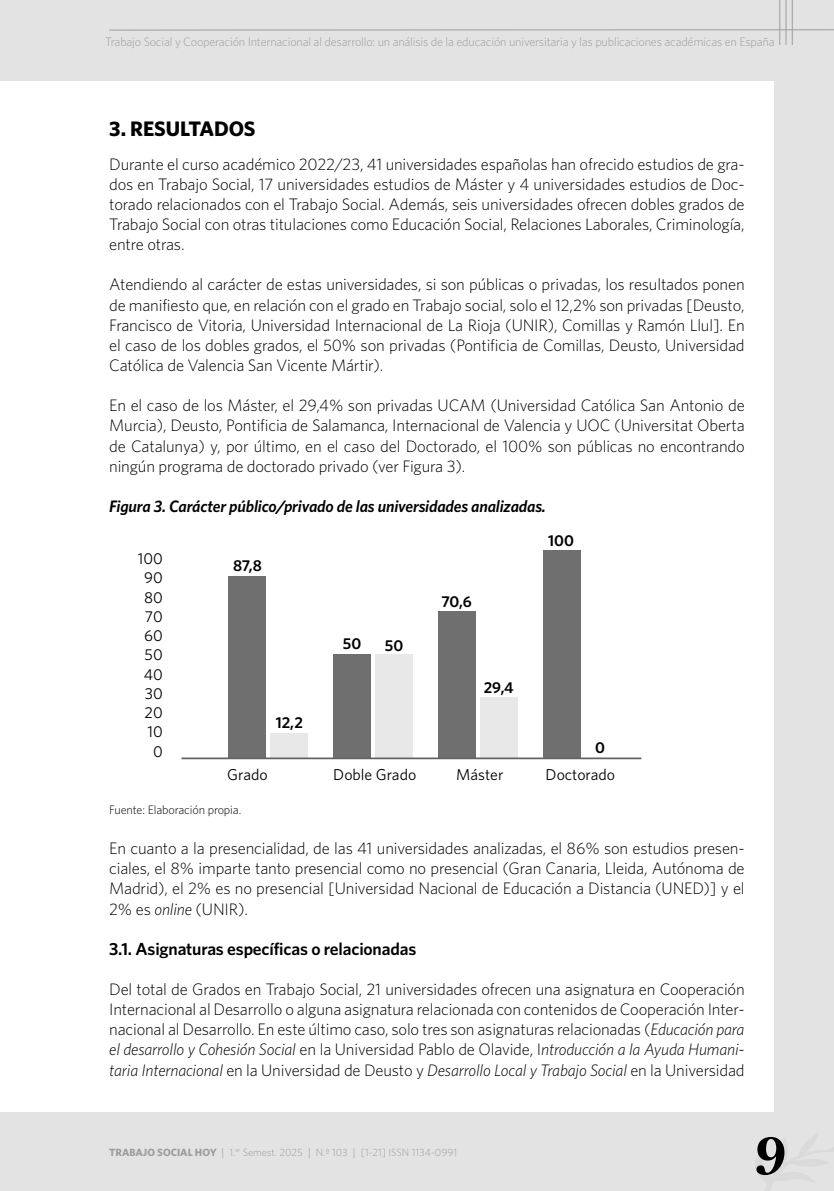
<style>
.page{position:relative;width:834px;height:1191px;background:#fff}
.page>*{position:absolute;margin:0;border:0;box-sizing:border-box;transform-origin:0 0}
.t1{font:700 52.5px "Miller Text";color:#000}
.t2{font:700 21px "Whitney";letter-spacing:-.01em;color:#000}
.t3{font:600 17.5px "Whitney";letter-spacing:-.01em;color:#000}
.t4{font:300 16.62px/20.1px "Whitney";letter-spacing:-.01em;color:#000;text-align:justify}
.t5{font:italic 600 16.62px "Whitney";letter-spacing:-.01em;color:#000}
.t6{font:15.75px/19.2px "Whitney";color:#000;text-align:right}
.t7{font:600 15.75px "Whitney";color:#000}
.t8{font:300 12.25px "Whitney";letter-spacing:-.015em;color:#9d9d9c}
.t9{font:300 12.25px "Whitney";letter-spacing:-.01em;color:#000}
.t10{font:300 10.5px "Whitney";color:#9d9d9c}
.s1{font-style:italic}
.s2{font-weight:700}
.s3{font-family:"Miller Text";font-weight:400}
</style>
<div class="page">
<div style="left:0;top:0;width:833px;height:1191px;background:#e3e3e3"></div>
<div style="left:0;top:81px;width:774px;height:1030px;background:#fff"></div>
<hr style="left:791px;top:0;width:1px;height:45px;background:#9d9d9c">
<hr style="left:779px;top:0;width:1px;height:45px;background:#9d9d9c">
<hr style="left:785px;top:0;width:1px;height:45px;background:#9d9d9c">
<hr style="left:109px;top:29px;width:724px;height:1px;background:#9d9d9c">
<div style="left:270px;top:733px;width:38px;height:25px;background:#e8e8e8"></div>
<div style="left:375px;top:654px;width:38px;height:104px;background:#e8e8e8"></div>
<div style="left:480px;top:697px;width:37px;height:61px;background:#e8e8e8"></div>
<div style="left:228px;top:575px;width:38px;height:183px;background:#706f6f"></div>
<div style="left:333px;top:654px;width:38px;height:104px;background:#706f6f"></div>
<div style="left:438px;top:611px;width:37px;height:147px;background:#706f6f"></div>
<div style="left:542px;top:550px;width:38px;height:208px;background:#706f6f"></div>
<hr style="left:181px;top:757px;width:460px;height:2px;background:#646363">
<p class="t8" style="left:105px;top:34px;width:670px">Trabajo Social y Cooperación Internacional al desarrollo: un análisis de la educación universitaria y las publicaciones académicas en España</p>
<p class="t2" style="left:109px;top:114px;width:148px">3. RESULTADOS</p>
<p class="t4" style="left:109px;top:153px;width:636px">Durante el curso académico 2022/23, 41 universidades españolas han ofrecido estudios de gra&shy;dos en Trabajo Social, 17 universidades estudios de Máster y 4 universidades estudios de Doc&shy;torado relacionados con el Trabajo Social. Además, seis universidades ofrecen dobles grados de Trabajo Social con otras titulaciones como Educación Social, Relaciones Laborales, Criminología, entre otras.</p>
<p class="t4" style="left:109px;top:274px;width:637px">Atendiendo al carácter de estas universidades, si son públicas o privadas, los resultados ponen de manifiesto que, en relación con el grado en Trabajo social, solo el 12,2% son privadas [Deusto, Francisco de Vitoria, Universidad Internacional de La Rioja (UNIR), Comillas y Ramón Llul]. En el caso de los dobles grados, el 50% son privadas (Pontificia de Comillas, Deusto, Universidad Católica de Valencia San Vicente Mártir).</p>
<p class="t4" style="left:109px;top:395px;width:637px">En el caso de los Máster, el 29,4% son privadas UCAM (Universidad Católica San Antonio de Murcia), Deusto, Pontificia de Salamanca, Internacional de Valencia y UOC (Universitat Oberta de Catalunya) y, por último, en el caso del Doctorado, el 100% son públicas no encontrando ningún programa de doctorado privado (ver Figura 3).</p>
<p class="t5" style="left:109px;top:495px;width:438px">Figura 3. Carácter público/privado de las universidades analizadas.</p>
<p class="t6" style="left:138px;top:548px;width:26px">100<br>90<br>80<br>70<br>60<br>50<br>40<br>30<br>20<br>10<br>0</p>
<p class="t7" style="left:233px;top:555px;width:30px">87,8</p>
<p class="t7" style="left:276px;top:711px;width:29px">12,2</p>
<p class="t6" style="left:227px;top:764px;width:42px">Grado</p>
<p class="t9" style="left:109px;top:801px;width:134px">Fuente: Elaboración propia.</p>
<p class="t7" style="left:343px;top:633px;width:20px">50</p>
<p class="t7" style="left:385px;top:635px;width:20px">50</p>
<p class="t7" style="left:441px;top:590px;width:32px">70,6</p>
<p class="t7" style="left:483px;top:677px;width:32px">29,4</p>
<p class="t7" style="left:548px;top:530px;width:27px">100</p>
<p class="t7" style="left:595px;top:737px;width:11px">0</p>
<p class="t6" style="left:333px;top:764px;width:84px">Doble Grado</p>
<p class="t6" style="left:456px;top:764px;width:49px">Máster</p>
<p class="t6" style="left:545px;top:764px;width:71px">Doctorado</p>
<p class="t4" style="left:109px;top:837px;width:637px">En cuanto a la presencialidad, de las 41 universidades analizadas, el 86% son estudios presen&shy;ciales, el 8% imparte tanto presencial como no presencial (Gran Canaria, Lleida, Autónoma de Madrid), el 2% es no presencial [Universidad Nacional de Educación a Distancia (UNED)] y el 2% es <span class="s1">online</span> (UNIR).</p>
<p class="t3" style="left:109px;top:937px;width:308px">3.1. Asignaturas específicas o relacionadas</p>
<p class="t4" style="left:109px;top:978px;width:637px">Del total de Grados en Trabajo Social, 21 universidades ofrecen una asignatura en Cooperación Internacional al Desarrollo o alguna asignatura relacionada con contenidos de Cooperación Inter&shy;nacional al Desarrollo. En este último caso, solo tres son asignaturas relacionadas (<span class="s1">Educación para el desarrollo y Cohesión Social</span> en la Universidad Pablo de Olavide, I<span class="s1">ntroducción a la Ayuda Humani&shy;taria Internacional</span> en la Universidad de Deusto y <span class="s1">Desarrollo Local y Trabajo Social</span> en la Universidad</p>
<p class="t10" style="left:109px;top:1145px;width:349px"><span class="s2">TRABAJO SOCIAL HOY</span> <span class="s3">|</span> 1.<sup>er</sup> Semest. 2025 <span class="s3">|</span> N.º 103 <span class="s3">|</span> [1-21] ISSN 1134-0991</p>
<h1 class="t1" style="left:754px;top:1120px;width:34px">9</h1>
</div>
